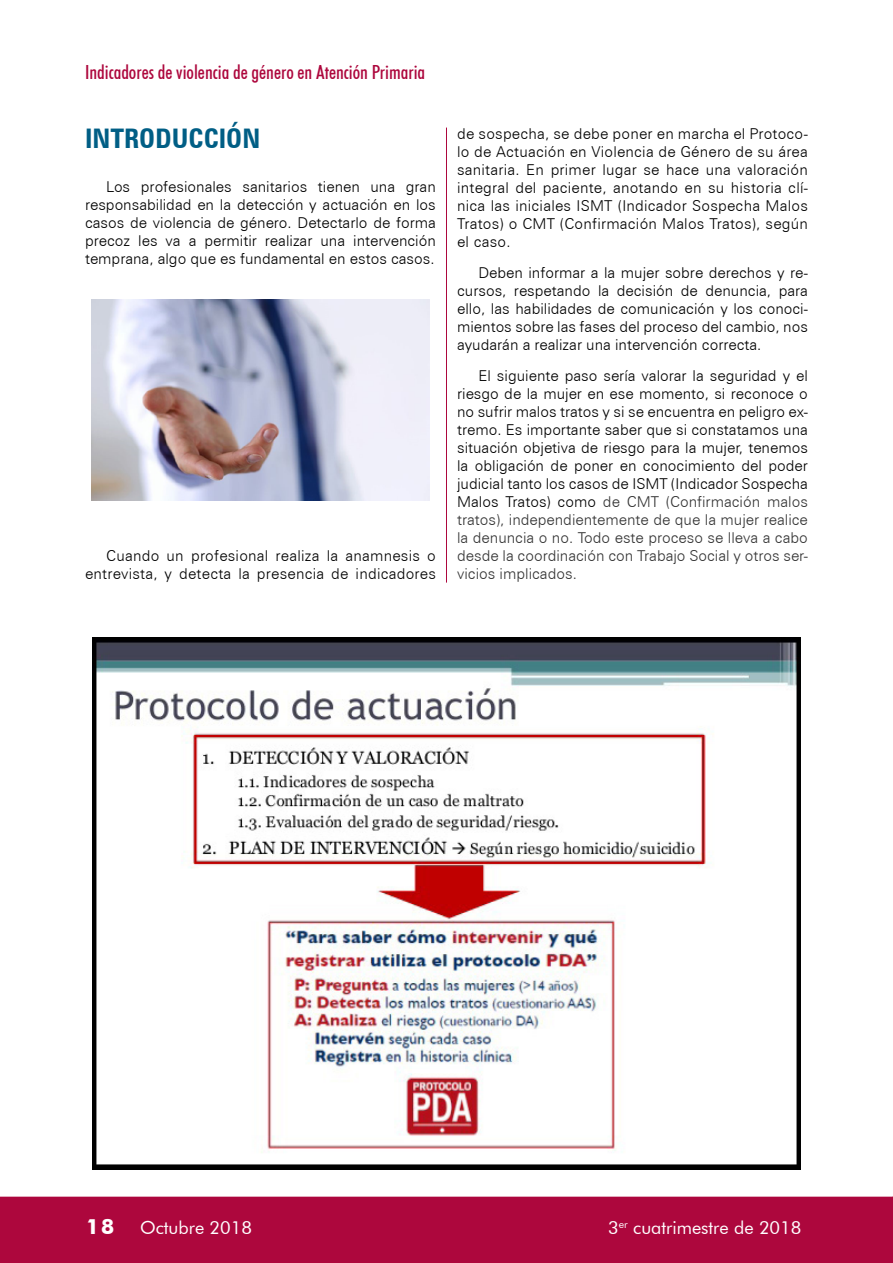
<style>
.page{position:relative;width:893px;height:1263px;background:#fff}
.page>*{position:absolute;margin:0;border:0;box-sizing:border-box;transform-origin:0 0}
.t1{font:700 condensed 27px "Zurich BT";color:#005e85}
.t2{font:500 condensed 19.5px "Futura BT";color:#ad073d}
.t3{font:18px "Futura BT";color:#fff}
.t4{font:300 15px/18px "Zurich BT";color:#000;text-align:justify}
.s1{color:#333}
.s2{font-weight:700;font-size:21px}
</style>
<div class="page">
<div style="left:0;top:1197px;width:892px;height:66px;background:#ad073d"></div>
<svg style="left:892px;top:1197px;width:1px;height:66px"></svg>
<hr style="left:446px;top:128px;width:1px;height:455px;background:#ad073d">
<img style="left:91px;top:299px;width:339px;height:201px">
<img style="left:92px;top:638px;width:709px;height:531px">
<h2 class="t2" style="left:85px;top:60px;width:342px">Indicadores de violencia de género en Atención Primaria</h2>
<h1 class="t1" style="left:85px;top:122px;width:177px">INTRODUCCIÓN</h1>
<p class="t4" style="left:85px;top:177px;width:352px;text-indent:21px">Los profesionales sanitarios tienen una gran responsabilidad en la detección y actuación en los casos de violencia de género. Detectarlo de forma precoz les va a permitir realizar una intervención temprana, algo que es fundamental en estos casos.</p>
<p class="t4" style="left:85px;top:546px;width:352px;text-align:right">Cuando un profesional realiza la anamnesis o entrevista, y detecta la presencia de indicadores</p>
<p class="t4" style="left:457px;top:125px;width:352px">de sospecha, se debe poner en marcha el Protoco&shy;lo de Actuación en Violencia de Género de su área sanitaria. En primer lugar se hace una valoración integral del paciente, anotando en su historia clí&shy;nica las iniciales ISMT (Indicador Sospecha Malos Tratos) o CMT (Confirmación Malos Tratos), según el caso.</p>
<p class="t4" style="left:457px;top:263px;width:352px;text-indent:21px">Deben informar a la mujer sobre derechos y re&shy;cursos, respetando la decisión de denuncia, para ello, las habilidades de comunicación y los conoci&shy;mientos sobre las fases del proceso del cambio, nos ayudarán a realizar una intervención correcta.</p>
<p class="t4" style="left:457px;top:366px;width:352px;text-indent:21px">El siguiente paso sería valorar la seguridad y el riesgo de la mujer en ese momento, si reconoce o no sufrir malos tratos y si se encuentra en peligro ex&shy;tremo. Es importante saber que si constatamos una situación objetiva de riesgo para la mujer, tenemos la obligación de poner en conocimiento del poder judicial tanto los casos de ISMT (Indicador Sospecha Malos Tratos) como <span class="s1">de CMT (Confirmación malos tratos), independientemente de que la mujer realice la denuncia o no. Todo este proceso se lleva a cabo desde la coordinación con Trabajo Social y otros ser&shy;vicios implicados.</span></p>
<p class="t3" style="left:86px;top:1217px;width:167px"><span class="s2">18</span> Octubre 2018</p>
<p class="t3" style="left:608px;top:1217px;width:195px">3<sup>er</sup> cuatrimestre de 2018</p>
</div>
